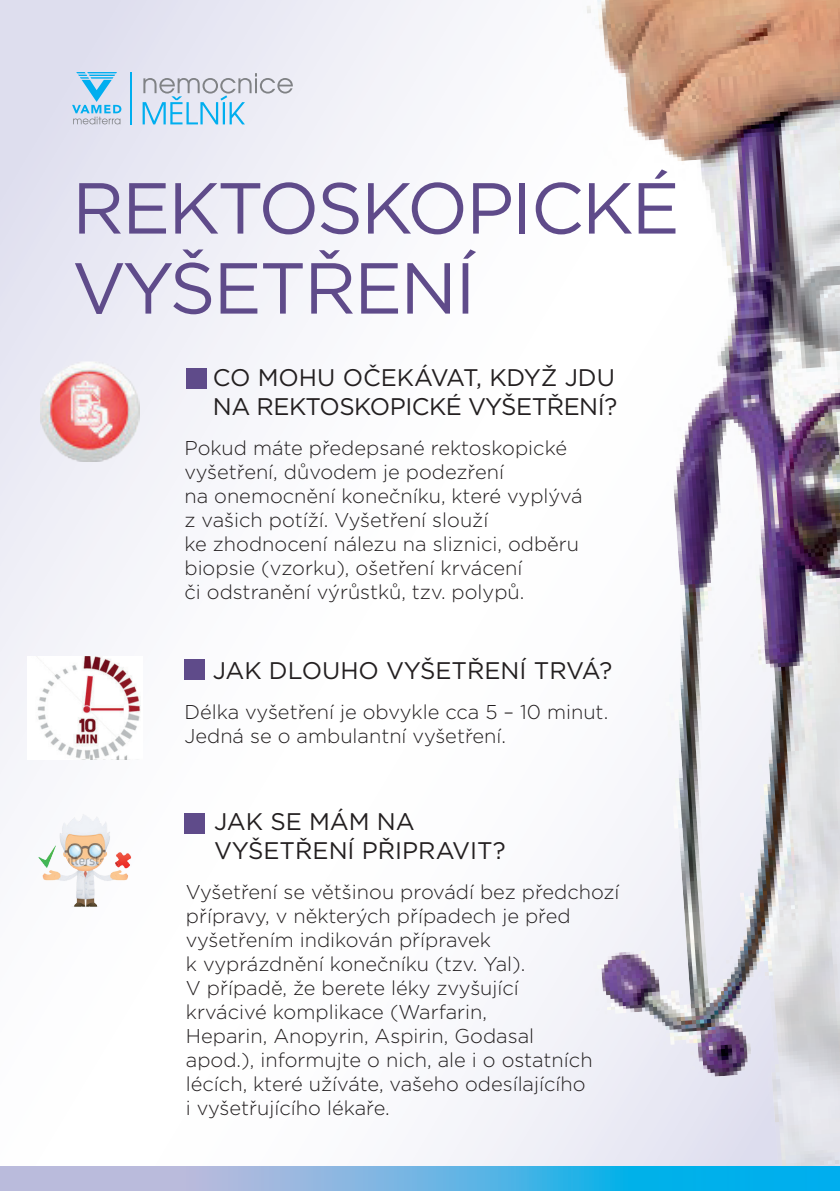
<style>
.page{position:relative;width:840px;height:1191px;background:#fff}
.page>*{position:absolute;margin:0;border:0;box-sizing:border-box;transform-origin:0 0}
.t1{font:72px/80px "Gotham";letter-spacing:-.03em;color:#5f4b8a}
.t2{font:24px/28.8px "Gotham";color:#231f20}
.t3{font:24px/28.8px "Gotham";letter-spacing:-.02em;color:#231f20}
.t4{font:300 20px/24px "Gotham";color:#231f20}
</style>
<div class="page">
<div style="left:0;top:0;width:839px;height:1191px;background:linear-gradient(to bottom,#e0e0ef,#fff)"></div>
<img style="left:186px;top:0;width:653px;height:1166px">
<svg style="left:0;top:1166px;width:839px;height:25px;background:#63b5e3"></svg>
<svg style="left:72px;top:72px;width:49px;height:52px;background:#a7d1eb"></svg>
<hr style="left:130px;top:72px;width:1px;height:52px;background:#00aeef">
<svg style="left:142px;top:73px;width:151px;height:51px;background:#cadae9"></svg>
<img style="left:41px;top:359px;width:99px;height:102px">
<div style="left:186px;top:369px;width:20px;height:20px;background:#5f4b8a"></div>
<img style="left:27px;top:656px;width:115px;height:103px">
<div style="left:184px;top:659px;width:21px;height:20px;background:#5f4b8a"></div>
<img style="left:24px;top:807px;width:115px;height:106px">
<div style="left:184px;top:813px;width:21px;height:20px;background:#5f4b8a"></div>
<h1 class="t1" style="left:72px;top:166px;width:609px">REKTOSKOPICKÉ<br>VYŠETŘENÍ</h1>
<p class="t3" style="left:213px;top:363px;width:405px">CO MOHU OČEKÁVAT, KDYŽ JDU<br>NA REKTOSKOPICKÉ VYŠETŘENÍ?</p>
<p class="t4" style="left:184px;top:435px;width:399px">Pokud máte předepsané rektoskopické vyšetření, důvodem je podezření<br>na onemocnění konečníku, které vyplývá z vašich potíží. Vyšetření slouží<br>ke zhodnocení nálezu na sliznici, odběru biopsie (vzorku), ošetření krvácení<br>či odstranění výrůstků, tzv. polypů.</p>
<p class="t2" style="left:213px;top:655px;width:401px">JAK DLOUHO VYŠETŘENÍ TRVÁ?</p>
<p class="t4" style="left:184px;top:699px;width:425px">Délka vyšetření je obvykle cca 5 – 10 minut.<br>Jedná se o ambulantní vyšetření.</p>
<p class="t2" style="left:214px;top:806px;width:293px">JAK SE MÁM NA<br>VYŠETŘENÍ PŘIPRAVIT?</p>
<p class="t4" style="left:186px;top:879px;width:435px">Vyšetření se většinou provádí bez předchozí přípravy, v některých případech je před vyšetřením indikován přípravek<br>k vyprázdnění konečníku (tzv. Yal).<br>V případě, že berete léky zvyšující<br>krvácivé komplikace (Warfarin,<br>Heparin, Anopyrin, Aspirin, Godasal<br>apod.), informujte o nich, ale i o ostatních lécích, které užíváte, vašeho odesílajícího<br>i vyšetřujícího lékaře.</p>
</div>
